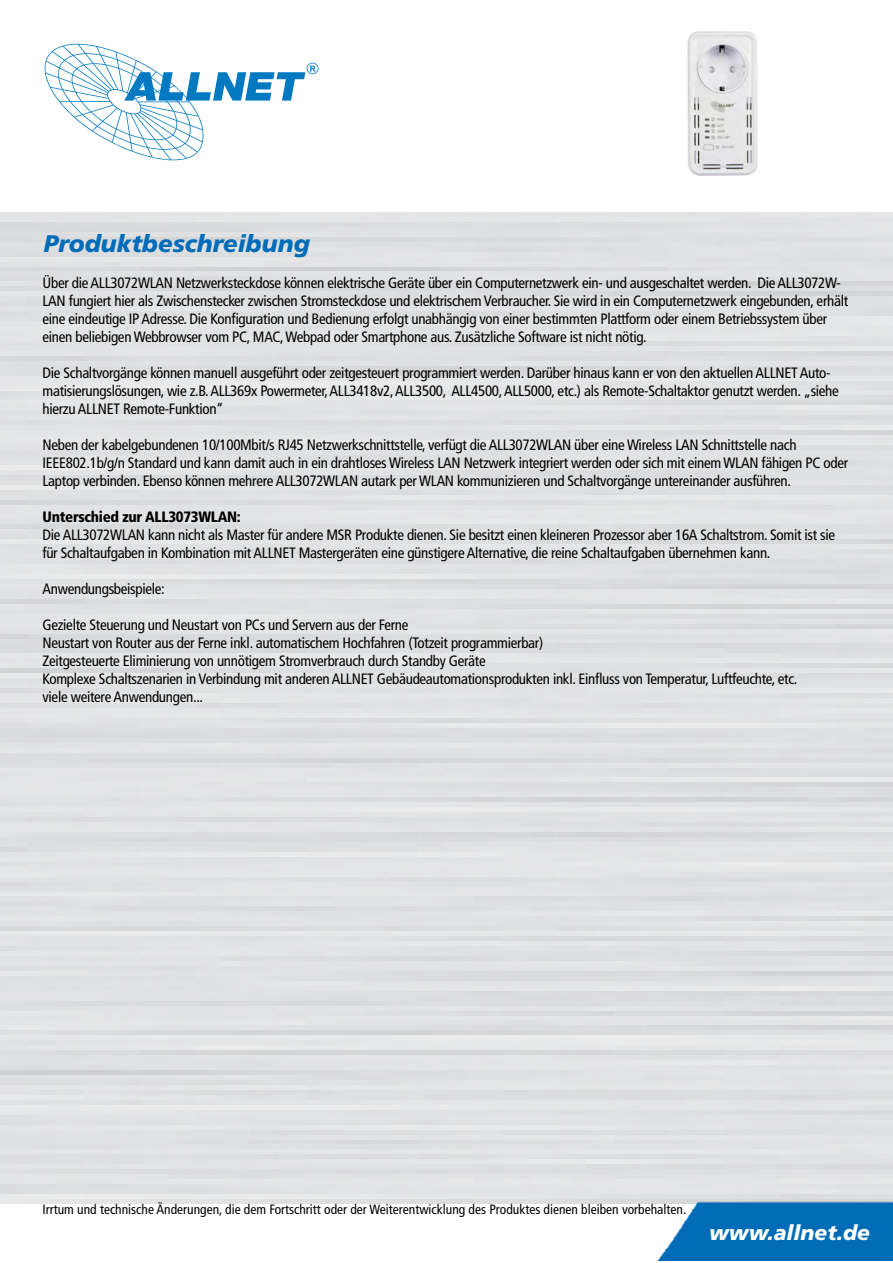
<style>
.page{position:relative;width:893px;height:1263px;background:#fff}
.page>*{position:absolute;margin:0;border:0;box-sizing:border-box;transform-origin:0 0}
.t1{font:italic 900 24px "Frutiger LT Std";color:#006cb7}
.t2{font:italic 900 21px "Frutiger LT Std";color:#fff}
.t3{font:condensed 15px/18px "Frutiger LT Std";letter-spacing:-.02em;color:#000}
.t4{font:900 condensed 15px "Frutiger LT Std";letter-spacing:-.02em;color:#000}
.t5{font:condensed 13.5px "Frutiger LT Std";color:#000}
</style>
<div class="page">
<img style="left:655px;top:1201px;width:238px;height:60px">
<svg style="left:45px;top:44px;width:274px;height:116px"></svg>
<img style="left:687px;top:31px;width:71px;height:145px">
<h1 class="t1" style="left:44px;top:229px;width:267px">Produktbeschreibung</h1>
<p class="t3" style="left:43px;top:274px;width:807px">Über die ALL3072WLAN Netzwerksteckdose können elektrische Geräte über ein Computernetzwerk ein- und ausgeschaltet werden. Die ALL3072W-LAN fungiert hier als Zwischenstecker zwischen Stromsteckdose und elektrischem Verbraucher. Sie wird in ein Computernetzwerk eingebunden, erhält eine eindeutige IP Adresse. Die Konfiguration und Bedienung erfolgt unabhängig von einer bestimmten Plattform oder einem Betriebssystem über einen beliebigen Webbrowser vom PC, MAC, Webpad oder Smartphone aus. Zusätzliche Software ist nicht nötig.</p>
<p class="t3" style="left:43px;top:364px;width:798px">Die Schaltvorgänge können manuell ausgeführt oder zeitgesteuert programmiert werden. Darüber hinaus kann er von den aktuellen ALLNET Auto&shy;matisierungslösungen, wie z.B. ALL369x Powermeter, ALL3418v2, ALL3500, ALL4500, ALL5000, etc.) als Remote-Schaltaktor genutzt werden. „siehe hierzu ALLNET Remote-Funktion“</p>
<p class="t3" style="left:43px;top:436px;width:807px">Neben der kabelgebundenen 10/100Mbit/s RJ45 Netzwerkschnittstelle, verfügt die ALL3072WLAN über eine Wireless LAN Schnittstelle nach<br>IEEE802.1b/g/n Standard und kann damit auch in ein drahtloses Wireless LAN Netzwerk integriert werden oder sich mit einem WLAN fähigen PC oder<br>Laptop verbinden. Ebenso können mehrere ALL3072WLAN autark per WLAN kommunizieren und Schaltvorgänge untereinander ausführen.</p>
<p class="t4" style="left:43px;top:507px;width:200px">Unterschied zur ALL3073WLAN:</p>
<p class="t3" style="left:43px;top:526px;width:794px">Die ALL3072WLAN kann nicht als Master für andere MSR Produkte dienen. Sie besitzt einen kleineren Prozessor aber 16A Schaltstrom. Somit ist sie für Schaltaufgaben in Kombination mit ALLNET Mastergeräten eine günstigere Alternative, die reine Schaltaufgaben übernehmen kann.</p>
<p class="t3" style="left:43px;top:580px;width:124px">Anwendungsbeispiele:</p>
<p class="t3" style="left:43px;top:616px;width:756px">Gezielte Steuerung und Neustart von PCs und Servern aus der Ferne<br>Neustart von Router aus der Ferne inkl. automatischem Hochfahren (Totzeit programmierbar)<br>Zeitgesteuerte Eliminierung von unnötigem Stromverbrauch durch Standby Geräte<br>Komplexe Schaltszenarien in Verbindung mit anderen ALLNET Gebäudeautomationsprodukten inkl. Einfluss von Temperatur, Luftfeuchte, etc. viele weitere Anwendungen...</p>
<p class="t5" style="left:43px;top:1202px;width:645px">Irrtum und technische Änderungen, die dem Fortschritt oder der Weiterentwicklung des Produktes dienen bleiben vorbehalten.</p>
<h2 class="t2" style="left:709px;top:1219px;width:162px">www.allnet.de</h2>
</div>
